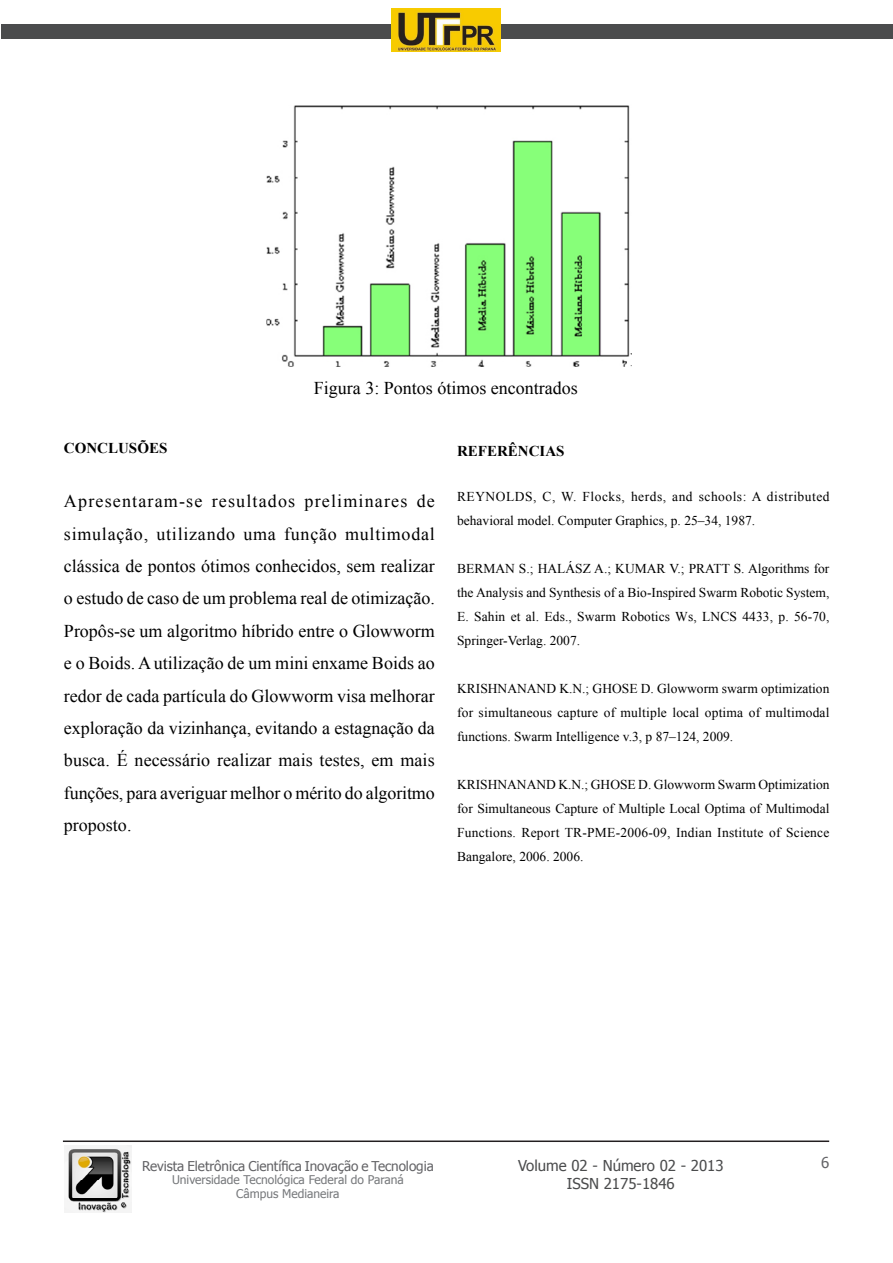
<style>
.page{position:relative;width:893px;height:1263px;background:#fff}
.page>*{position:absolute;margin:0;border:0;box-sizing:border-box;transform-origin:0 0}
.Texto{font:18px/32.4px "Times New Roman";letter-spacing:-.01em;color:#000;text-align:justify}
.t1{font:15px "Tahoma";color:#4b4c4d}
.GWT_Titulo{font:700 15px "Times New Roman";color:#000}
.Titulo_2{font:700 15px "Times New Roman";color:#000}
.t2{font:15px "Tahoma";color:#636366}
.Referencias{font:13.5px/24px "Times New Roman";letter-spacing:.01em;color:#000;text-align:justify}
.Referencias-2{font:13.5px/24px "Times New Roman";letter-spacing:.035em;color:#000}
.t3{font:13.5px "Tahoma";letter-spacing:-.005em;color:#636366}
.t4{font:12px/13.5px "Tahoma";color:#76787b;text-align:center}
</style>
<div class="page">
<div style="left:1px;top:24px;width:892px;height:14px;background:#4b4c4d"></div>
<hr style="left:63px;top:1140px;width:766px;height:2px;background:#231f20">
<img style="left:64px;top:1145px;width:68px;height:67px">
<img style="left:391px;top:9px;width:109px;height:42px">
<img style="left:266px;top:105px;width:365px;height:262px">
<p class="Texto" style="left:314px;top:371px;width:266px">Figura 3: Pontos ótimos encontrados</p>
<p class="Titulo_2" style="left:64px;top:438px;width:105px">CONCLUSÕES</p>
<p class="Texto" style="left:64px;top:485px;width:372px">Apresentaram-se resultados preliminares de simulação, utilizando uma função multimodal clássica de pontos ótimos conhecidos, sem realizar o estudo de caso de um problema real de otimização.<br>Propôs-se um algoritmo híbrido entre o Glowworm e o Boids. A utilização de um mini enxame Boids ao redor de cada partícula do Glowworm visa melhorar exploração da vizinhança, evitando a estagnação da busca. É necessário realizar mais testes, em mais funções, para averiguar melhor o mérito do algoritmo proposto.</p>
<p class="GWT_Titulo" style="left:457px;top:440px;width:109px">REFERÊNCIAS</p>
<p class="Referencias-2" style="left:457px;top:484px;width:374px">REYNOLDS, C, W. Flocks, herds, and schools: A distributed behavioral model. Computer Graphics, p. 25–34, 1987.</p>
<p class="Referencias" style="left:457px;top:556px;width:374px">BERMAN S.; HALÁSZ A.; KUMAR V.; PRATT S. Algorithms for the Analysis and Synthesis of a Bio-Inspired Swarm Robotic System, E. Sahin et al. Eds., Swarm Robotics Ws, LNCS 4433, p. 56-70, Springer-Verlag. 2007.</p>
<p class="Referencias" style="left:457px;top:676px;width:374px">KRISHNANAND K.N.; GHOSE D. Glowworm swarm optimization for simultaneous capture of multiple local optima of multimodal functions. Swarm Intelligence v.3, p 87–124, 2009.</p>
<p class="Referencias" style="left:457px;top:772px;width:374px">KRISHNANAND K.N.; GHOSE D. Glowworm Swarm Optimization for Simultaneous Capture of Multiple Local Optima of Multimodal Functions. Report TR-PME-2006-09, Indian Institute of Science Bangalore, 2006. 2006.</p>
<p class="t3" style="left:142px;top:1157px;width:293px">Revista Eletrônica Científica Inovação e Tecnologia</p>
<p class="t4" style="left:172px;top:1172px;width:233px">Universidade Tecnológica Federal do Paraná<br>Câmpus Medianeira</p>
<p class="t1" style="left:518px;top:1155px;width:207px">Volume 02 - Número 02 - 2013</p>
<p class="t2" style="left:821px;top:1153px;width:10px">6</p>
<p class="t1" style="left:567px;top:1173px;width:109px">ISSN 2175-1846</p>
</div>
